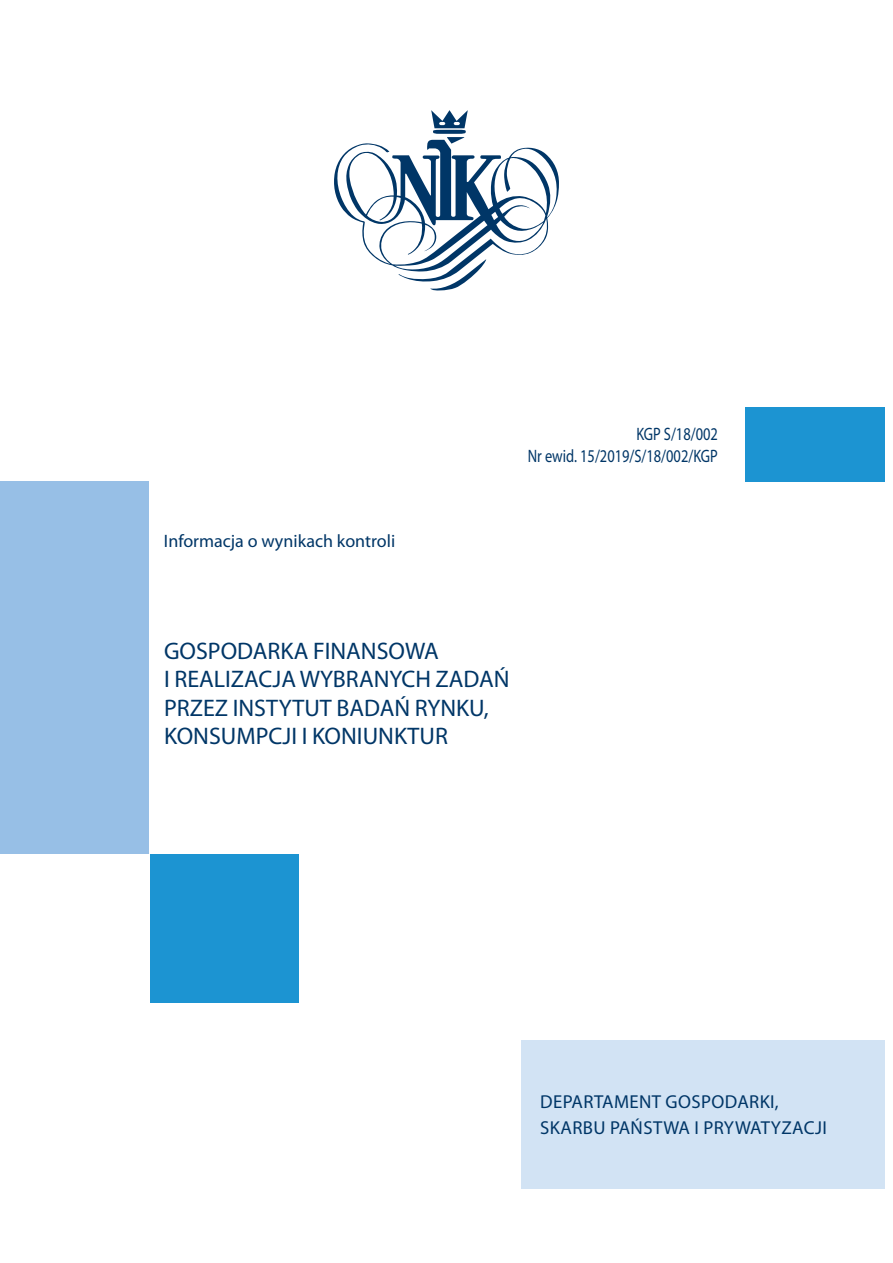
<style>
.page{position:relative;width:893px;height:1263px;background:#fff}
.page>*{position:absolute;margin:0;border:0;box-sizing:border-box;transform-origin:0 0}
.t1{font:24px/28.5px "Myriad Pro";color:#003667}
.t2{font:18.75px/25.5px "Myriad Pro";letter-spacing:.02em;color:#003667}
.t3{font:18px/21.6px "Myriad Pro";color:#003667;text-align:right;scale:.8 1}
.t4{font:18px "Myriad Pro";color:#003667}
</style>
<div class="page">
<div style="left:0;top:482px;width:149px;height:372px;background:#97bfe6"></div>
<div style="left:150px;top:854px;width:149px;height:148px;background:#1c94d2"></div>
<div style="left:745px;top:407px;width:139px;height:75px;background:#1c94d2"></div>
<div style="left:521px;top:1040px;width:363px;height:148px;background:#d2e3f4"></div>
<svg style="left:334px;top:110px;width:225px;height:181px"></svg>
<p class="t4" style="left:164px;top:529px;width:233px">Informacja o wynikach kontroli</p>
<p class="t3" style="left:528px;top:423px;width:239px">KGP S/18/002<br>Nr ewid. 15/2019/S/18/002/KGP</p>
<p class="t1" style="left:164px;top:636px;width:347px">GOSPODARKA FINANSOWA<br>I REALIZACJA WYBRANYCH ZADAŃ<br>PRZEZ INSTYTUT BADAŃ RYNKU,<br>KONSUMPCJI I KONIUNKTUR</p>
<p class="t2" style="left:540px;top:1089px;width:288px">DEPARTAMENT GOSPODARKI,<br>SKARBU PAŃSTWA I PRYWATYZACJI</p>
</div>
